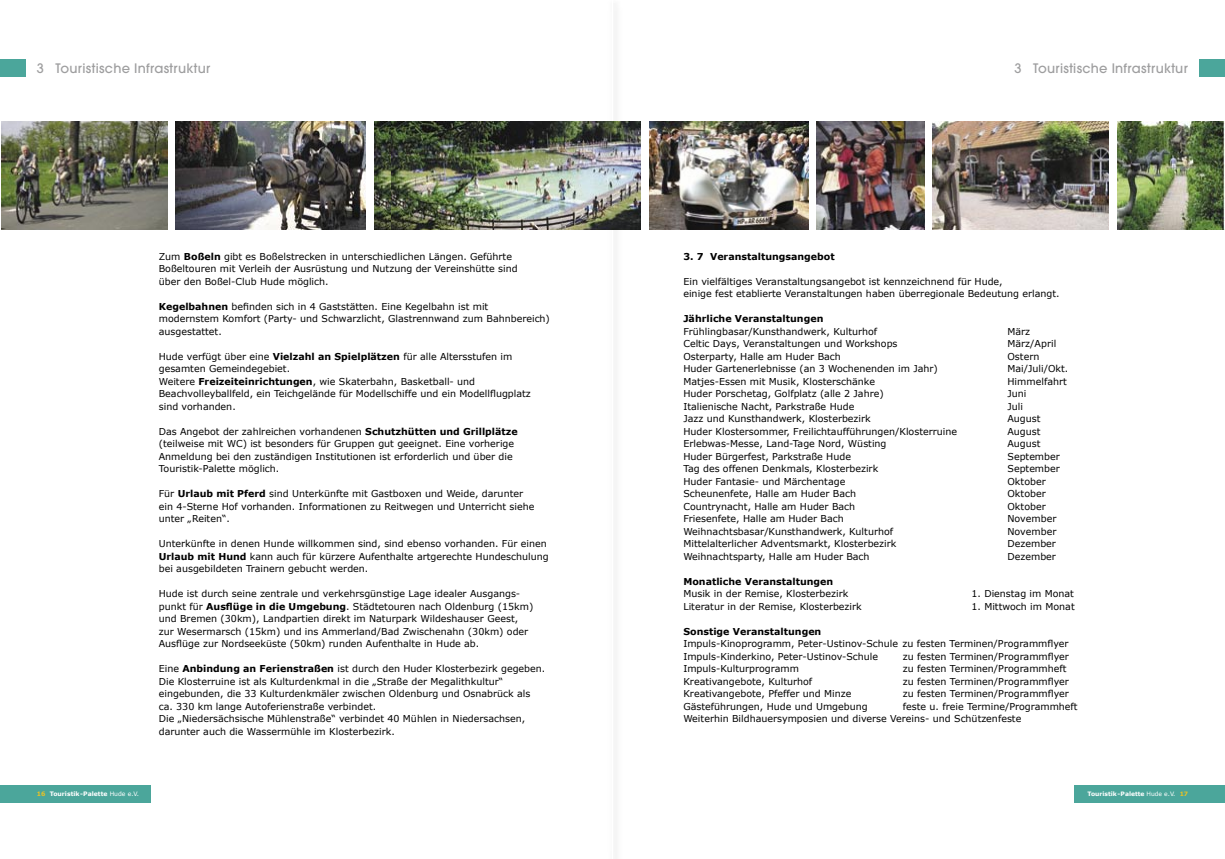
<style>
.page{position:relative;width:1225px;height:859px;background:#fff}
.page>*{position:absolute;margin:0;border:0;box-sizing:border-box;transform-origin:0 0}
.t1{font:500 13px "Avant Garde";letter-spacing:.02em;color:#9e9e9f}
.t2{font:9.5px/12.5px "Verdana";color:#000}
.t3{font:700 9.5px "Verdana";color:#000}
.t4{font:700 6.1px "Verdana";color:#fff}
.t5{font:700 6px "Verdana";color:#fff}
.s1{font-weight:700}
.s2{color:#e6c126}
.s3{font-weight:400}
</style>
<div class="page">
<div style="left:0;top:60px;width:26px;height:17px;background:#4ba69b"></div>
<div style="left:0;top:785px;width:150px;height:17px;background:#4ba69b"></div>
<img style="left:2px;top:122px;width:165px;height:108px">
<img style="left:374px;top:122px;width:17px;height:108px">
<img style="left:176px;top:122px;width:190px;height:108px">
<div style="left:1199px;top:60px;width:26px;height:17px;background:#4ba69b"></div>
<div style="left:1074px;top:785px;width:151px;height:17px;background:#4ba69b"></div>
<img style="left:391px;top:122px;width:250px;height:108px">
<img style="left:649px;top:122px;width:159px;height:108px">
<img style="left:933px;top:122px;width:175px;height:108px">
<img style="left:816px;top:122px;width:108px;height:108px">
<img style="left:1117px;top:122px;width:108px;height:108px">
<h1 class="t1" style="left:37px;top:61px;width:175px">3 Touristische Infrastruktur</h1>
<h1 class="t1" style="left:1014px;top:61px;width:175px">3 Touristische Infrastruktur</h1>
<p class="t2" style="left:159px;top:250px;width:360px">Zum <span class="s1">Boßeln</span> gibt es Boßelstrecken in unterschiedlichen Längen. Geführte<br>Boßeltouren mit Verleih der Ausrüstung und Nutzung der Vereinshütte sind über den Boßel-Club Hude möglich.</p>
<p class="t2" style="left:159px;top:300px;width:393px"><span class="s1">Kegelbahnen</span> befinden sich in 4 Gaststätten. Eine Kegelbahn ist mit modernstem Komfort (Party- und Schwarzlicht, Glastrennwand zum Bahnbereich) ausgestattet.</p>
<p class="t2" style="left:159px;top:350px;width:374px">Hude verfügt über eine <span class="s1">Vielzahl an Spielplätzen</span> für alle Altersstufen im gesamten Gemeindegebiet.<br>Weitere <span class="s1">Freizeiteinrichtungen</span>, wie Skaterbahn, Basketball- und Beachvolleyballfeld, ein Teichgelände für Modellschiffe und ein Modellflugplatz sind vorhanden.</p>
<p class="t2" style="left:159px;top:425px;width:360px">Das Angebot der zahlreichen vorhandenen <span class="s1">Schutzhütten und Grillplätze </span>(teilweise mit WC) ist besonders für Gruppen gut geeignet. Eine vorherige Anmeldung bei den zuständigen Institutionen ist erforderlich und über die Touristik-Palette möglich.</p>
<p class="t2" style="left:159px;top:487px;width:377px">Für <span class="s1">Urlaub mit Pferd</span> sind Unterkünfte mit Gastboxen und Weide, darunter ein 4-Sterne Hof vorhanden. Informationen zu Reitwegen und Unterricht siehe unter „Reiten“.</p>
<p class="t2" style="left:159px;top:537px;width:391px">Unterkünfte in denen Hunde willkommen sind, sind ebenso vorhanden. Für einen<br><span class="s1">Urlaub mit Hund</span> kann auch für kürzere Aufenthalte artgerechte Hundeschulung bei ausgebildeten Trainern gebucht werden.</p>
<p class="t2" style="left:159px;top:587px;width:376px">Hude ist durch seine zentrale und verkehrsgünstige Lage idealer Ausgangs&shy;punkt für <span class="s1">Ausflüge in die Umgebung</span>. Städtetouren nach Oldenburg (15km) und Bremen (30km), Landpartien direkt im Naturpark Wildeshauser Geest, zur Wesermarsch (15km) und ins Ammerland/Bad Zwischenahn (30km) oder Ausflüge zur Nordseeküste (50km) runden Aufenthalte in Hude ab.</p>
<p class="t2" style="left:159px;top:662px;width:388px">Eine <span class="s1">Anbindung an Ferienstraßen</span> ist durch den Huder Klosterbezirk gegeben.<br>Die Klosterruine ist als Kulturdenkmal in die „Straße der Megalithkultur“ eingebunden, die 33 Kulturdenkmäler zwischen Oldenburg und Osnabrück als ca. 330 km lange Autoferienstraße verbindet.<br>Die „Niedersächsische Mühlenstraße“ verbindet 40 Mühlen in Niedersachsen, darunter auch die Wassermühle im Klosterbezirk.</p>
<p class="t3" style="left:683px;top:250px;width:153px">3. 7 Veranstaltungsangebot</p>
<p class="t2" style="left:683px;top:275px;width:378px">Ein vielfältiges Veranstaltungsangebot ist kennzeichnend für Hude,<br>einige fest etablierte Veranstaltungen haben überregionale Bedeutung erlangt.</p>
<p class="t3" style="left:683px;top:313px;width:142px">Jährliche Veranstaltungen</p>
<p class="t2" style="left:683px;top:325px;width:195px">Frühlingbasar/Kunsthandwerk, Kulturhof</p>
<p class="t2" style="left:1007px;top:325px;width:24px">März</p>
<p class="t2" style="left:683px;top:337px;width:216px">Celtic Days, Veranstaltungen und Workshops</p>
<p class="t2" style="left:1007px;top:337px;width:50px">März/April</p>
<p class="t2" style="left:683px;top:350px;width:159px">Osterparty, Halle am Huder Bach</p>
<p class="t2" style="left:1007px;top:350px;width:33px">Ostern</p>
<p class="t2" style="left:683px;top:362px;width:256px">Huder Gartenerlebnisse (an 3 Wochenenden im Jahr)</p>
<p class="t2" style="left:1007px;top:362px;width:62px">Mai/Juli/Okt.</p>
<p class="t2" style="left:683px;top:375px;width:193px">Matjes-Essen mit Musik, Klosterschänke</p>
<p class="t2" style="left:1007px;top:375px;width:61px">Himmelfahrt</p>
<p class="t2" style="left:683px;top:387px;width:202px">Huder Porschetag, Golfplatz (alle 2 Jahre)</p>
<p class="t2" style="left:1007px;top:387px;width:20px">Juni</p>
<p class="t2" style="left:683px;top:400px;width:172px">Italienische Nacht, Parkstraße Hude</p>
<p class="t2" style="left:1007px;top:400px;width:17px">Juli</p>
<p class="t2" style="left:683px;top:412px;width:189px">Jazz und Kunsthandwerk, Klosterbezirk</p>
<p class="t2" style="left:1007px;top:412px;width:35px">August</p>
<p class="t2" style="left:683px;top:425px;width:275px">Huder Klostersommer, Freilichtaufführungen/Klosterruine</p>
<p class="t2" style="left:1007px;top:425px;width:35px">August</p>
<p class="t2" style="left:683px;top:437px;width:205px">Erlebwas-Messe, Land-Tage Nord, Wüsting</p>
<p class="t2" style="left:1007px;top:437px;width:35px">August</p>
<p class="t2" style="left:683px;top:450px;width:169px">Huder Bürgerfest, Parkstraße Hude</p>
<p class="t2" style="left:1007px;top:450px;width:54px">September</p>
<p class="t2" style="left:683px;top:462px;width:196px">Tag des offenen Denkmals, Klosterbezirk</p>
<p class="t2" style="left:1007px;top:462px;width:54px">September</p>
<p class="t2" style="left:683px;top:475px;width:163px">Huder Fantasie- und Märchentage</p>
<p class="t2" style="left:1007px;top:475px;width:40px">Oktober</p>
<p class="t2" style="left:683px;top:487px;width:174px">Scheunenfete, Halle am Huder Bach</p>
<p class="t2" style="left:1007px;top:487px;width:40px">Oktober</p>
<p class="t2" style="left:683px;top:500px;width:173px">Countrynacht, Halle am Huder Bach</p>
<p class="t2" style="left:1007px;top:500px;width:40px">Oktober</p>
<p class="t2" style="left:683px;top:512px;width:162px">Friesenfete, Halle am Huder Bach</p>
<p class="t2" style="left:1007px;top:512px;width:50px">November</p>
<p class="t2" style="left:683px;top:525px;width:211px">Weihnachtsbasar/Kunsthandwerk, Kulturhof</p>
<p class="t2" style="left:1007px;top:525px;width:50px">November</p>
<p class="t2" style="left:683px;top:537px;width:215px">Mittelalterlicher Adventsmarkt, Klosterbezirk</p>
<p class="t2" style="left:1007px;top:537px;width:50px">Dezember</p>
<p class="t2" style="left:683px;top:550px;width:188px">Weihnachtsparty, Halle am Huder Bach</p>
<p class="t2" style="left:1007px;top:550px;width:50px">Dezember</p>
<p class="t3" style="left:683px;top:575px;width:151px">Monatliche Veranstaltungen</p>
<p class="t2" style="left:683px;top:587px;width:166px">Musik in der Remise, Klosterbezirk</p>
<p class="t2" style="left:971px;top:587px;width:104px">1. Dienstag im Monat</p>
<p class="t2" style="left:683px;top:600px;width:180px">Literatur in der Remise, Klosterbezirk</p>
<p class="t2" style="left:971px;top:600px;width:105px">1. Mittwoch im Monat</p>
<p class="t3" style="left:683px;top:625px;width:139px">Sonstige Veranstaltungen</p>
<p class="t2" style="left:683px;top:637px;width:387px">Impuls-Kinoprogramm, Peter-Ustinov-Schule zu festen Terminen/Programmflyer<br>Impuls-Kinderkino, Peter-Ustinov-Schule</p>
<p class="t2" style="left:902px;top:650px;width:168px">zu festen Terminen/Programmflyer</p>
<p class="t2" style="left:683px;top:662px;width:117px">Impuls-Kulturprogramm</p>
<p class="t2" style="left:902px;top:662px;width:165px">zu festen Terminen/Programmheft</p>
<p class="t2" style="left:683px;top:675px;width:130px">Kreativangebote, Kulturhof</p>
<p class="t2" style="left:902px;top:675px;width:168px">zu festen Terminen/Programmflyer</p>
<p class="t2" style="left:683px;top:687px;width:169px">Kreativangebote, Pfeffer und Minze</p>
<p class="t2" style="left:902px;top:687px;width:168px">zu festen Terminen/Programmflyer</p>
<p class="t2" style="left:683px;top:700px;width:186px">Gästeführungen, Hude und Umgebung</p>
<p class="t2" style="left:683px;top:700px;width:396px;text-indent:219px">feste u. freie Termine/Programmheft<br>Weiterhin Bildhauersymposien und diverse Vereins- und Schützenfeste</p>
<p class="t4" style="left:37px;top:790px;width:104px"><span class="s2">16</span> Touristik-Palette <span class="s3">Hude e.V.</span></p>
<p class="t5" style="left:1087px;top:789px;width:102px">Touristik-Palette <span class="s3">Hude e.V.</span> <span class="s2">17</span></p>
</div>
